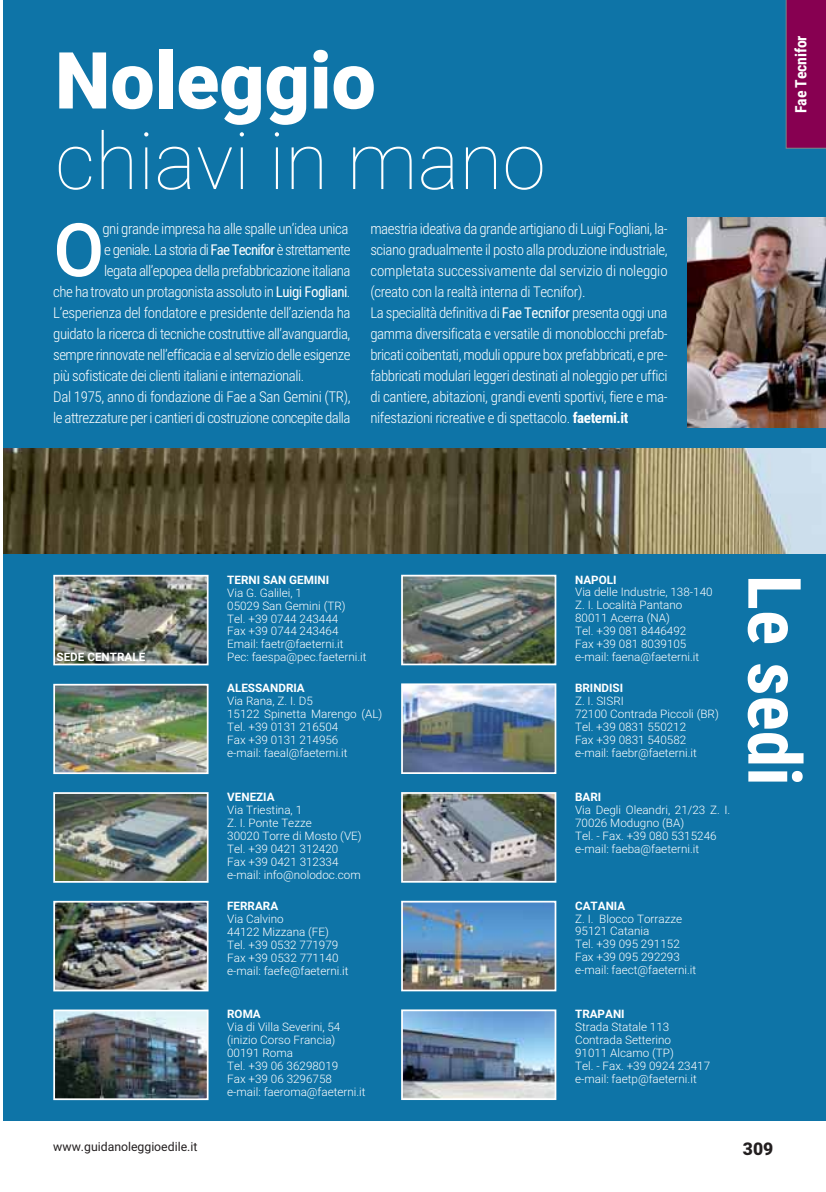
<style>
.page{position:relative;width:826px;height:1192px;background:#fff}
.page>*{position:absolute;margin:0;border:0;box-sizing:border-box;transform-origin:0 0}
.t1{font:100 78.75px "Roboto";color:#fff}
.t2{font:900 78.75px "Roboto";color:#fff}
.t3{font:500 73.85px "Roboto";color:#fff}
.t4{font:700 73.5px "Roboto Condensed";color:#fff}
.t5{font:900 17.5px "Roboto";color:#231f20}
.t6{font:700 15.75px "Roboto Condensed";letter-spacing:-.01em;color:#fff}
.t7{font:300 14.88px/21px "Roboto Condensed";letter-spacing:-.03em;color:#fff}
.t8{font:300 14.88px "Roboto Condensed";letter-spacing:-.055em;color:#fff}
.t9{font:12.25px "Roboto";color:#231f20}
.t10{font:300 11.72px/13px "Roboto";color:#fff}
.t11{font:700 11.72px "Roboto";color:#fff}
.s1{font-weight:400}
.s2{font-weight:700}
</style>
<div class="page">
<div style="left:4px;top:0;width:821px;height:1120px;background:#0e74a7"></div>
<div style="left:785px;top:0;width:40px;height:149px;background:#870051"></div>
<img style="left:56px;top:577px;width:149px;height:85px">
<div style="left:53px;top:574px;width:155px;height:91px;border:2px solid #fff"></div>
<img style="left:56px;top:686px;width:149px;height:85px">
<div style="left:53px;top:683px;width:155px;height:91px;border:2px solid #fff"></div>
<img style="left:56px;top:795px;width:149px;height:84px">
<div style="left:53px;top:792px;width:155px;height:90px;border:2px solid #fff"></div>
<img style="left:56px;top:903px;width:149px;height:85px">
<div style="left:53px;top:900px;width:155px;height:91px;border:2px solid #fff"></div>
<img style="left:56px;top:1012px;width:149px;height:84px">
<div style="left:53px;top:1009px;width:155px;height:90px;border:2px solid #fff"></div>
<img style="left:404px;top:577px;width:149px;height:85px">
<div style="left:401px;top:574px;width:155px;height:91px;border:2px solid #fff"></div>
<img style="left:404px;top:686px;width:149px;height:84px">
<div style="left:401px;top:683px;width:155px;height:90px;border:2px solid #fff"></div>
<img style="left:404px;top:795px;width:149px;height:84px">
<div style="left:401px;top:792px;width:155px;height:90px;border:2px solid #fff"></div>
<img style="left:404px;top:903px;width:149px;height:85px">
<div style="left:401px;top:900px;width:155px;height:91px;border:2px solid #fff"></div>
<img style="left:404px;top:1012px;width:149px;height:84px">
<div style="left:401px;top:1009px;width:155px;height:90px;border:2px solid #fff"></div>
<img style="left:687px;top:217px;width:138px;height:210px">
<img style="left:4px;top:448px;width:821px;height:105px">
<h1 class="t2" style="left:55px;top:25px;width:322px">Noleggio</h1>
<h1 class="t1" style="left:55px;top:106px;width:492px">chiavi in mano</h1>
<h2 class="t3" style="left:53px;top:198px;width:52px">O</h2>
<p class="t7" style="left:102px;top:218px;width:247px">gni grande impresa ha alle spalle un’idea unica</p>
<p class="t8" style="left:104px;top:239px;width:247px">e geniale. La storia di <span class="s1">Fae Tecnifor</span> è strettamente</p>
<p class="t7" style="left:104px;top:260px;width:247px">legata all’epopea della prefabbricazione italiana</p>
<p class="t7" style="left:53px;top:281px;width:298px">che ha trovato un protagonista assoluto in <span class="s1">Luigi Fogliani</span>.</p>
<p class="t7" style="left:53px;top:302px;width:298px">L’esperienza del fondatore e presidente dell’azienda ha</p>
<p class="t7" style="left:53px;top:323px;width:298px">guidato la ricerca di tecniche costruttive all’avanguardia,</p>
<p class="t7" style="left:53px;top:344px;width:298px">sempre rinnovate nell’efficacia e al servizio delle esigenze</p>
<p class="t7" style="left:53px;top:365px;width:252px">più sofisticate dei clienti italiani e internazionali.</p>
<p class="t7" style="left:53px;top:386px;width:299px">Dal 1975, anno di fondazione di Fae a San Gemini (TR),</p>
<p class="t7" style="left:53px;top:407px;width:298px">le attrezzature per i cantieri di costruzione concepite dalla</p>
<p class="t7" style="left:370px;top:218px;width:299px">maestria ideativa da grande artigiano di Luigi Fogliani, la&shy;sciano gradualmente il posto alla produzione industriale, completata successivamente dal servizio di noleggio (creato con la realtà interna di Tecnifor).<br>La specialità definitiva di <span class="s1">Fae Tecnifor</span> presenta oggi una gamma diversificata e versatile di monoblocchi prefab&shy;bricati coibentati, moduli oppure box prefabbricati, e pre&shy;fabbricati modulari leggeri destinati al noleggio per uffici di cantiere, abitazioni, grandi eventi sportivi, fiere e ma&shy;nifestazioni ricreative e di spettacolo. <span class="s2">faeterni.it</span></p>
<h3 class="t6" style="left:789px;top:113px;width:79px;rotate:-90deg">Fae Tecnifor</h3>
<p class="t11" style="left:57px;top:649px;width:90px">SEDE CENTRALE</p>
<p class="t11" style="left:227px;top:571px;width:103px">TERNI SAN GEMINI</p>
<p class="t10" style="left:227px;top:585px;width:141px">Via G. Galilei, 1<br>05029 San Gemini (TR)<br>Tel. +39 0744 243444<br>Fax +39 0744 243464<br>Email: faetr@faeterni.it<br>Pec: faespa@pec.faeterni.it</p>
<p class="t11" style="left:227px;top:679px;width:79px">ALESSANDRIA</p>
<p class="t10" style="left:227px;top:694px;width:157px">Via Rana, Z. I. D5<br>15122 Spinetta Marengo (AL)<br>Tel. +39 0131 216504<br>Fax +39 0131 214956<br>e-mail: faeal@faeterni.it</p>
<p class="t11" style="left:227px;top:788px;width:49px">VENEZIA</p>
<p class="t10" style="left:227px;top:802px;width:136px">Via Triestina, 1<br>Z. I. Ponte Tezze<br>30020 Torre di Mosto (VE)<br>Tel. +39 0421 312420<br>Fax +39 0421 312334 e-mail: info@nolodoc.com</p>
<p class="t11" style="left:227px;top:897px;width:53px">FERRARA</p>
<p class="t10" style="left:227px;top:911px;width:123px">Via Calvino<br>44122 Mizzana (FE)<br>Tel. +39 0532 771979<br>Fax +39 0532 771140 e-mail: faefe@faeterni.it</p>
<p class="t11" style="left:227px;top:1005px;width:35px">ROMA</p>
<p class="t10" style="left:227px;top:1019px;width:140px">Via di Villa Severini, 54 (inizio Corso Francia)<br>00191 Roma<br>Tel. +39 06 36298019<br>Fax +39 06 3296758 e-mail: faeroma@faeterni.it</p>
<p class="t11" style="left:575px;top:571px;width:43px">NAPOLI</p>
<p class="t10" style="left:575px;top:585px;width:139px">Via delle Industrie, 138-140<br>Z. I. Località Pantano<br>80011 Acerra (NA)<br>Tel. +39 081 8446492<br>Fax +39 081 8039105 e-mail: faena@faeterni.it</p>
<p class="t11" style="left:574px;top:679px;width:50px">BRINDISI</p>
<p class="t10" style="left:574px;top:694px;width:145px">Z. I. SISRI<br>72100 Contrada Piccoli (BR)<br>Tel. +39 0831 550212<br>Fax +39 0831 540582 e-mail: faebr@faeterni.it</p>
<p class="t11" style="left:575px;top:788px;width:28px">BARI</p>
<p class="t10" style="left:575px;top:802px;width:157px">Via Degli Oleandri, 21/23 Z. I.<br>70026 Modugno (BA)<br>Tel. - Fax. +39 080 5315246 e-mail: faeba@faeterni.it</p>
<p class="t11" style="left:575px;top:897px;width:52px">CATANIA</p>
<p class="t10" style="left:575px;top:911px;width:123px">Z. I. Blocco Torrazze<br>95121 Catania<br>Tel. +39 095 291152<br>Fax +39 095 292293 e-mail: faect@faeterni.it</p>
<p class="t11" style="left:575px;top:1005px;width:51px">TRAPANI</p>
<p class="t10" style="left:575px;top:1019px;width:136px">Strada Statale 113<br>Contrada Setterino<br>91011 Alcamo (TP)<br>Tel. - Fax. +39 0924 23417 e-mail: faetp@faeterni.it</p>
<h3 class="t4" style="left:825px;top:574px;width:212px;rotate:90deg">Le sedi</h3>
<p class="t9" style="left:53px;top:1138px;width:145px">www.guidanoleggioedile.it</p>
<h3 class="t5" style="left:742px;top:1136px;width:32px">309</h3>
</div>
